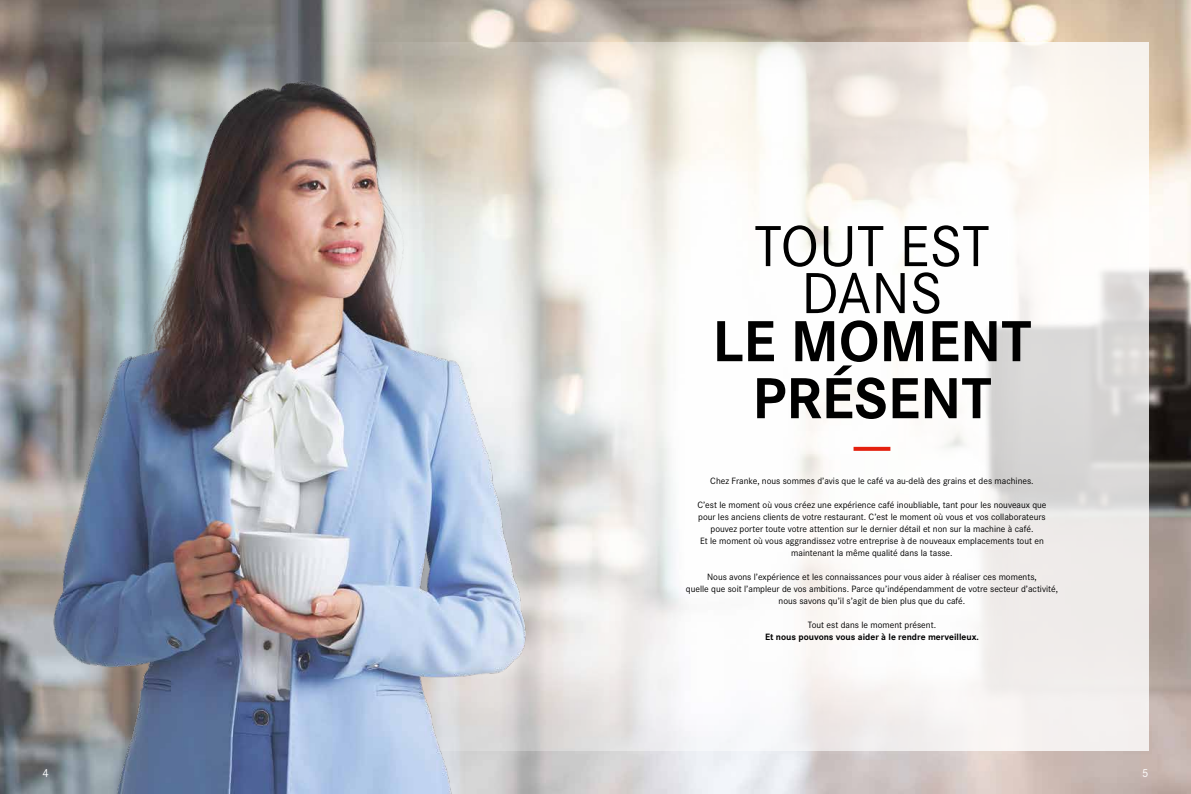
<style>
.page{position:relative;width:1191px;height:794px;background:#fff}
.page>*{position:absolute;margin:0;border:0;box-sizing:border-box;transform-origin:0 0}
.t1{font:700 60px/57px "Corporate S";color:#000;text-align:center}
.t2{font:60px/47px "Corporate S";color:#000;text-align:center}
.t3{font:12px "Corporate S";color:#fff}
.t4{font:9.5px/12px "Corporate S";color:#000;text-align:center}
.t5{font:700 9.5px "Corporate S";color:#000}
</style>
<div class="page">
<img style="left:746px;top:0;width:445px;height:794px">
<svg style="left:746px;top:43px;width:402px;height:708px;fill:#fcf9f6"></svg>
<svg style="left:853px;top:447px;width:37px;height:4px"></svg>
<img style="left:0;top:0;width:746px;height:794px">
<h1 class="t2" style="left:754px;top:218px;width:237px">TOUT EST<br>DANS</h1>
<h1 class="t1" style="left:712px;top:308px;width:320px">LE MOMENT<br>PRÉSENT</h1>
<p class="t4" style="left:710px;top:474px;width:325px">Chez Franke, nous sommes d’avis que le café va au-delà des grains et des machines.</p>
<p class="t4" style="left:697px;top:498px;width:351px">C’est le moment où vous créez une expérience café inoubliable, tant pour les nouveaux que pour les anciens clients de votre restaurant. C’est le moment où vous et vos collaborateurs pouvez porter toute votre attention sur le dernier détail et non sur la machine à café.<br>Et le moment où vous aggrandissez votre entreprise à de nouveaux emplacements tout en maintenant la même qualité dans la tasse.</p>
<p class="t4" style="left:686px;top:570px;width:373px">Nous avons l’expérience et les connaissances pour vous aider à réaliser ces moments,<br>quelle que soit l’ampleur de vos ambitions. Parce qu’indépendamment de votre secteur d’activité, nous savons qu’il s’agit de bien plus que du café.</p>
<p class="t4" style="left:808px;top:618px;width:130px">Tout est dans le moment présent.</p>
<p class="t5" style="left:765px;top:629px;width:215px">Et nous pouvons vous aider à le rendre merveilleux.</p>
<p class="t3" style="left:43px;top:764px;width:8px">4</p>
<p class="t3" style="left:1142px;top:764px;width:8px">5</p>
</div>
